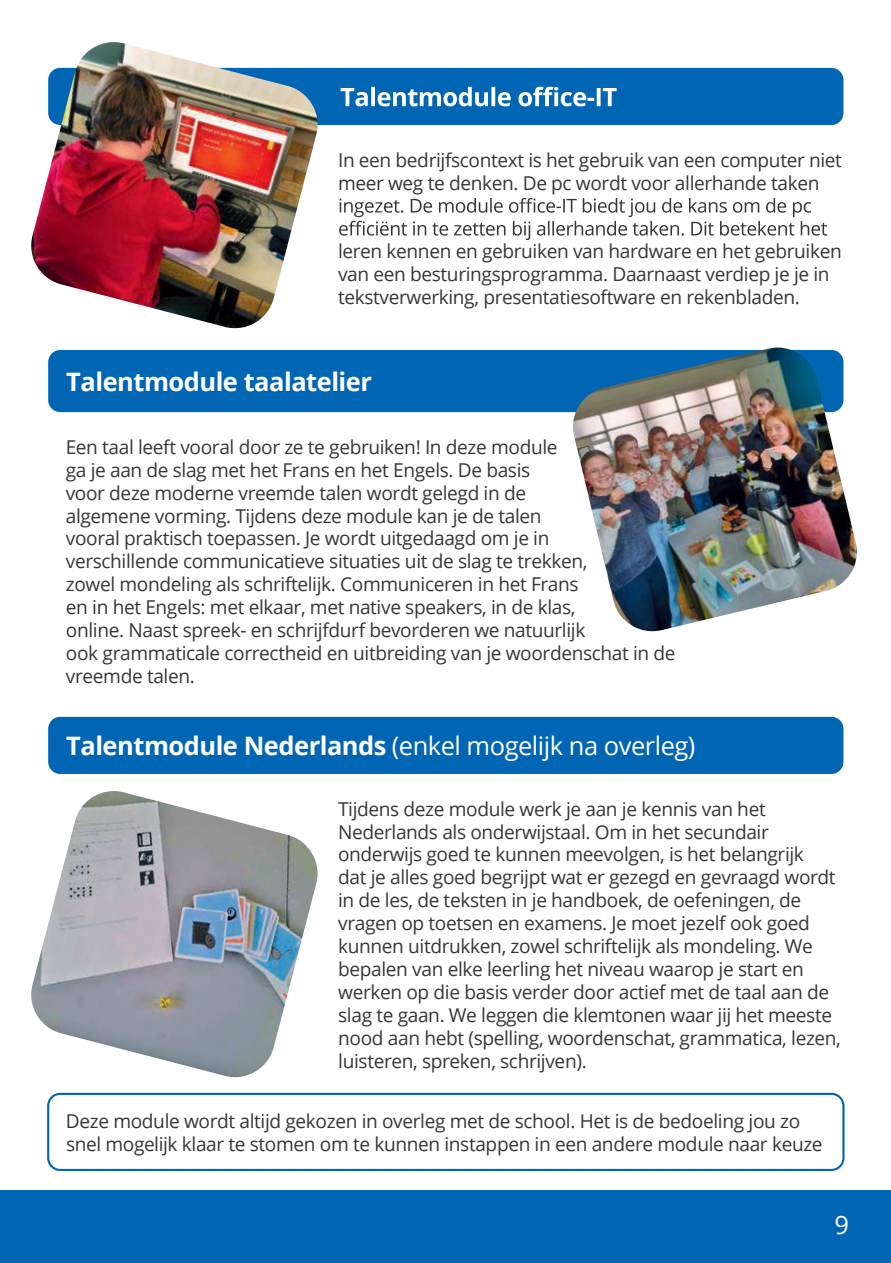
<style>
.page{position:relative;width:891px;height:1263px;background:#fff}
.page>*{position:absolute;margin:0;border:0;box-sizing:border-box;transform-origin:0 0}
.t1{font:25.5px "Open Sans";letter-spacing:-.02em;color:#fff}
.t2{font:700 25.5px "Open Sans";letter-spacing:-.02em;color:#fff}
.t3{font:19.05px/23px "Open Sans";letter-spacing:-.02em;color:#393535}
.s1{font-weight:700}
</style>
<div class="page">
<div style="left:48px;top:350px;width:795px;height:62px;background:#0065b3;border-radius:12px"></div>
<div style="left:48px;top:717px;width:795px;height:57px;background:#0065b3;border-radius:12px"></div>
<div style="left:47px;top:1093px;width:797px;height:78px;border:2px solid #0065b3;border-radius:12px"></div>
<div style="left:48px;top:68px;width:795px;height:57px;background:#0065b3;border-radius:12px"></div>
<svg style="left:340px;top:87px;width:276px;height:19px"></svg>
<svg style="left:339px;top:198px;width:487px;height:42px"></svg>
<img style="left:31px;top:42px;width:291px;height:287px">
<img style="left:568px;top:348px;width:289px;height:284px">
<img style="left:31px;top:791px;width:287px;height:287px">
<div style="left:0;top:1191px;width:890px;height:72px;background:#0065b3"></div>
<p class="t3" style="left:338px;top:150px;width:505px">In een bedrijfscontext is het gebruik van een computer niet meer weg te denken. De pc wordt voor allerhande taken</p>
<p class="t3" style="left:338px;top:242px;width:505px">leren kennen en gebruiken van hardware en het gebruiken van een besturingsprogramma. Daarnaast verdiep je je in tekstverwerking, presentatiesoftware en rekenbladen.</p>
<h1 class="t2" style="left:66px;top:371px;width:307px">Talentmodule taalatelier</h1>
<p class="t3" style="left:66px;top:437px;width:611px">Een taal leeft vooral door ze te gebruiken! In deze module<br>ga je aan de slag met het Frans en het Engels. De basis<br>voor deze moderne vreemde talen wordt gelegd in de<br>algemene vorming. Tijdens deze module kan je de talen<br>vooral praktisch toepassen. Je wordt uitgedaagd om je in<br>verschillende communicatieve situaties uit de slag te trekken,<br>zowel mondeling als schriftelijk. Communiceren in het Frans<br>en in het Engels: met elkaar, met native speakers, in de klas,<br>online. Naast spreek- en schrijfdurf bevorderen we natuurlijk<br>ook grammaticale correctheid en uitbreiding van je woordenschat in de vreemde talen.</p>
<h1 class="t1" style="left:66px;top:736px;width:630px"><span class="s1">Talentmodule Nederlands</span> (enkel mogelijk na overleg)</h1>
<p class="t3" style="left:338px;top:799px;width:504px">Tijdens deze module werk je aan je kennis van het Nederlands als onderwijstaal. Om in het secundair onderwijs goed te kunnen meevolgen, is het belangrijk<br>dat je alles goed begrijpt wat er gezegd en gevraagd wordt in de les, de teksten in je handboek, de oefeningen, de vragen op toetsen en examens. Je moet jezelf ook goed kunnen uitdrukken, zowel schriftelijk als mondeling. We bepalen van elke leerling het niveau waarop je start en werken op die basis verder door actief met de taal aan de slag te gaan. We leggen die klemtonen waar jij het meeste nood aan hebt (spelling, woordenschat, grammatica, lezen, luisteren, spreken, schrijven).</p>
<p class="t3" style="left:66px;top:1111px;width:757px">Deze module wordt altijd gekozen in overleg met de school. Het is de bedoeling jou zo snel mogelijk klaar te stomen om te kunnen instappen in een andere module naar keuze</p>
<h1 class="t1" style="left:834px;top:1214px;width:16px">9</h1>
</div>
